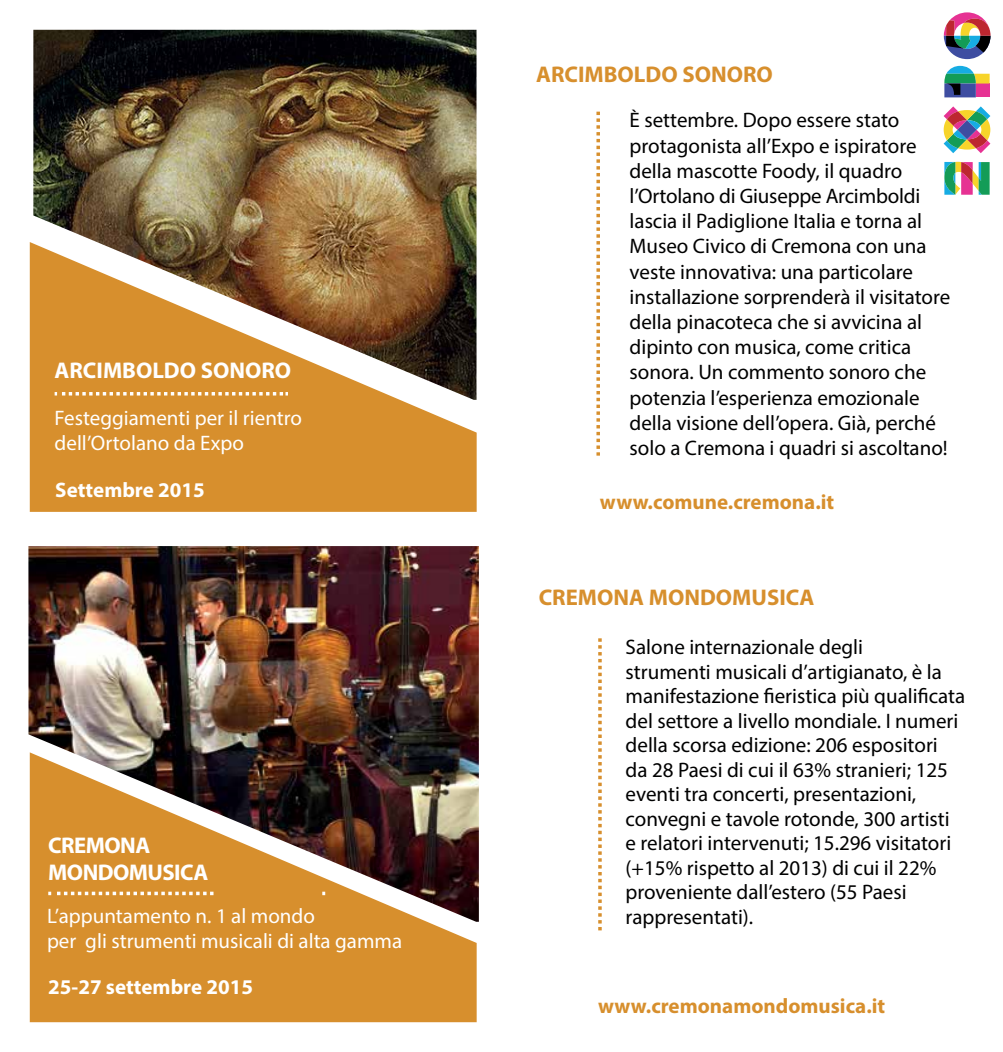
<style>
.page{position:relative;width:1003px;height:1052px;background:#fff}
.page>*{position:absolute;margin:0;border:0;box-sizing:border-box;transform-origin:0 0}
.t1{font:700 22.75px "Myriad Pro";color:#d78f2d}
.t2{font:700 22.75px/27.3px "Myriad Pro";letter-spacing:-.02em;color:#fff}
.t3{font:700 22.75px "Myriad Pro";color:#fff}
.t4{font:21px/25.2px "Myriad Pro";color:#000101}
.t5{font:21px/25.2px "Myriad Pro";color:#fff}
.t6{font:700 21px "Myriad Pro";color:#d78f2d}
.t7{font:700 21px "Myriad Pro";color:#fff}
</style>
<div class="page">
<svg style="left:943px;top:106px;width:46px;height:47px"></svg>
<svg style="left:943px;top:12px;width:47px;height:47px"></svg>
<svg style="left:944px;top:66px;width:45px;height:31px"></svg>
<svg style="left:944px;top:162px;width:45px;height:33px"></svg>
<div style="left:30px;top:242px;width:446px;height:270px;background:#d78f2d"></div>
<div style="left:30px;top:921px;width:446px;height:101px;background:#d78f2d"></div>
<img style="left:33px;top:30px;width:443px;height:370px">
<svg style="left:55px;top:392px;width:233px;height:3px"></svg>
<img style="left:28px;top:546px;width:450px;height:375px">
<svg style="left:596px;top:112px;width:3px;height:344px"></svg>
<svg style="left:598px;top:638px;width:3px;height:292px"></svg>
<p class="t3" style="left:55px;top:356px;width:238px">ARCIMBOLDO SONORO</p>
<p class="t5" style="left:55px;top:405px;width:249px">Festeggiamenti per il rientro dell’Ortolano da Expo</p>
<p class="t7" style="left:55px;top:476px;width:151px">Settembre 2015</p>
<p class="t2" style="left:48px;top:830px;width:161px">CREMONA<br>MONDOMUSICA</p>
<p class="t5" style="left:47px;top:902px;width:356px">L’appuntamento n. 1 al mondo<br>per gli strumenti musicali di alta gamma</p>
<p class="t7" style="left:48px;top:973px;width:206px">25-27 settembre 2015</p>
<p class="t1" style="left:536px;top:59px;width:238px">ARCIMBOLDO SONORO</p>
<p class="t4" style="left:629px;top:107px;width:322px">È settembre. Dopo essere stato protagonista all’Expo e ispiratore della mascotte Foody, il quadro l’Ortolano di Giuseppe Arcimboldi lascia il Padiglione Italia e torna al Museo Civico di Cremona con una veste innovativa: una particolare installazione sorprenderà il visitatore della pinacoteca che si avvicina al dipinto con musica, come critica sonora. Un commento sonoro che potenzia l’esperienza emozionale della visione dell’opera. Già, perché solo a Cremona i quadri si ascoltano!</p>
<p class="t6" style="left:599px;top:488px;width:236px">www.comune.cremona.it</p>
<p class="t1" style="left:538px;top:583px;width:277px">CREMONA MONDOMUSICA</p>
<p class="t4" style="left:625px;top:634px;width:341px;line-height:24.5px">Salone internazionale degli<br>strumenti musicali d’artigianato, è la manifestazione fieristica più qualificata del settore a livello mondiale. I numeri della scorsa edizione: 206 espositori<br>da 28 Paesi di cui il 63% stranieri; 125 eventi tra concerti, presentazioni, convegni e tavole rotonde, 300 artisti e relatori intervenuti; 15.296 visitatori (+15% rispetto al 2013) di cui il 22% proveniente dall’estero (55 Paesi rappresentati).</p>
<p class="t6" style="left:598px;top:992px;width:288px">www.cremonamondomusica.it</p>
</div>
